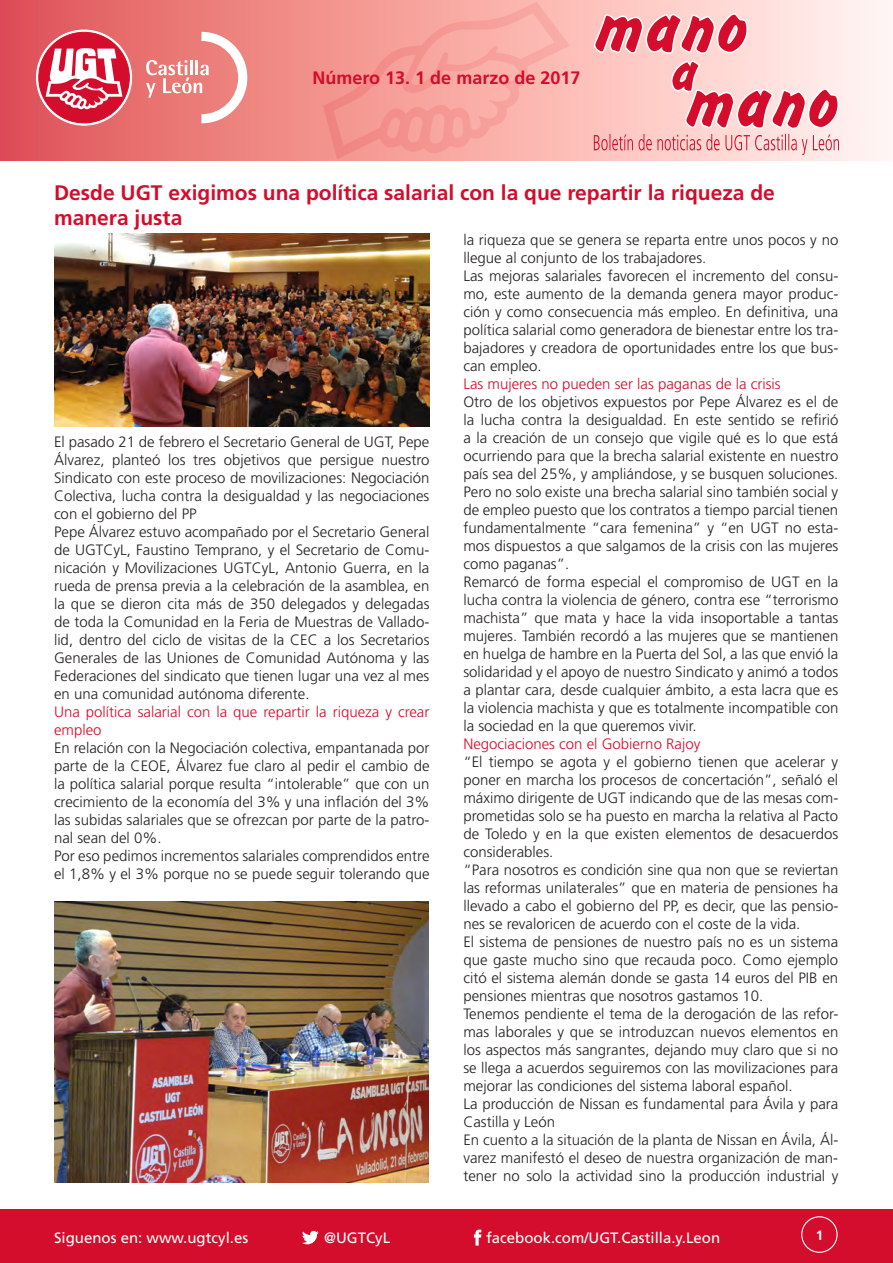
<style>
.page{position:relative;width:893px;height:1263px;background:#fff}
.page>*{position:absolute;margin:0;border:0;box-sizing:border-box;transform-origin:0 0}
.t1{font:700 21px/25.2px "Frutiger LT Std";color:#d30d2b}
.t2{font:700 18px "Frutiger LT Std";color:#d30d2b}
.t3{font:300 15px/18px "Frutiger LT Std";color:#231f20;text-align:justify}
.t4{font:300 15px/18px "Frutiger LT Std";color:#d30d2b}
.t5{font:15px "Frutiger LT Std";color:#fff}
.t6{font:700 13.35px "Frutiger LT Std";color:#fff}
</style>
<div class="page">
<svg style="left:0;top:0;width:891px;height:161px;background:#f29c98"></svg>
<svg style="left:36px;top:30px;width:96px;height:95px"></svg>
<div style="left:39px;top:32px;width:90px;height:91px;background:#d30d2b;border-radius:50%"></div>
<svg style="left:46px;top:48px;width:77px;height:63px"></svg>
<svg style="left:146px;top:32px;width:101px;height:91px"></svg>
<div style="left:0;top:1209px;width:893px;height:54px;background:#d30d2b"></div>
<div style="left:801px;top:1216px;width:37px;height:37px;border:1px solid #fff;border-radius:50%"></div>
<svg style="left:593px;top:13px;width:247px;height:142px;background:#f5b0b3"></svg>
<svg style="left:302px;top:1231px;width:17px;height:13px"></svg>
<svg style="left:474px;top:1229px;width:7px;height:16px"></svg>
<img style="left:54px;top:234px;width:375px;height:192px">
<img style="left:54px;top:901px;width:374px;height:281px">
<p class="t2" style="left:313px;top:68px;width:269px">Número 13. 1 de marzo de 2017</p>
<p class="t1" style="left:54px;top:180px;width:722px">Desde UGT exigimos una política salarial con la que repartir la riqueza de manera justa</p>
<p class="t3" style="left:54px;top:433px;width:377px">El pasado 21 de febrero el Secretario General de UGT, Pepe Álvarez, planteó los tres objetivos que persigue nuestro Sindicato con este proceso de movilizaciones: Negociación Colectiva, lucha contra la desigualdad y las negociaciones con el gobierno del PP</p>
<p class="t3" style="left:54px;top:523px;width:377px">Pepe Álvarez estuvo acompañado por el Secretario General de UGTCyL, Faustino Temprano, y el Secretario de Comu&shy;nicación y Movilizaciones UGTCyL, Antonio Guerra, en la rueda de prensa previa a la celebración de la asamblea, en la que se dieron cita más de 350 delegados y delegadas de toda la Comunidad en la Feria de Muestras de Vallado&shy;lid, dentro del ciclo de visitas de la CEC a los Secretarios Generales de las Uniones de Comunidad Autónoma y las Federaciones del sindicato que tienen lugar una vez al mes en una comunidad autónoma diferente.</p>
<p class="t4" style="left:54px;top:703px;width:377px">Una política salarial con la que repartir la riqueza y crear empleo</p>
<p class="t3" style="left:54px;top:739px;width:377px">En relación con la Negociación colectiva, empantanada por parte de la CEOE, Álvarez fue claro al pedir el cambio de la política salarial porque resulta “intolerable” que con un crecimiento de la economía del 3% y una inflación del 3% las subidas salariales que se ofrezcan por parte de la patro&shy;nal sean del 0%.</p>
<p class="t3" style="left:54px;top:847px;width:377px">Por eso pedimos incrementos salariales comprendidos entre el 1,8% y el 3% porque no se puede seguir tolerando que</p>
<p class="t3" style="left:463px;top:231px;width:376px">la riqueza que se genera se reparta entre unos pocos y no llegue al conjunto de los trabajadores.</p>
<p class="t3" style="left:463px;top:267px;width:376px">Las mejoras salariales favorecen el incremento del consu&shy;mo, este aumento de la demanda genera mayor produc&shy;ción y como consecuencia más empleo. En definitiva, una política salarial como generadora de bienestar entre los tra&shy;bajadores y creadora de oportunidades entre los que bus&shy;can empleo.</p>
<p class="t4" style="left:463px;top:375px;width:319px">Las mujeres no pueden ser las paganas de la crisis</p>
<p class="t3" style="left:463px;top:393px;width:376px">Otro de los objetivos expuestos por Pepe Álvarez es el de la lucha contra la desigualdad. En este sentido se refirió a la creación de un consejo que vigile qué es lo que está ocurriendo para que la brecha salarial existente en nuestro país sea del 25%, y ampliándose, y se busquen soluciones.</p>
<p class="t3" style="left:463px;top:483px;width:376px">Pero no solo existe una brecha salarial sino también social y de empleo puesto que los contratos a tiempo parcial tienen fundamentalmente “cara femenina” y “en UGT no esta&shy;mos dispuestos a que salgamos de la crisis con las mujeres como paganas”.</p>
<p class="t3" style="left:463px;top:573px;width:377px">Remarcó de forma especial el compromiso de UGT en la lucha contra la violencia de género, contra ese “terrorismo machista” que mata y hace la vida insoportable a tantas mujeres. También recordó a las mujeres que se mantienen en huelga de hambre en la Puerta del Sol, a las que envió la solidaridad y el apoyo de nuestro Sindicato y animó a todos a plantar cara, desde cualquier ámbito, a esta lacra que es la violencia machista y que es totalmente incompatible con la sociedad en la que queremos vivir.</p>
<p class="t4" style="left:463px;top:735px;width:238px">Negociaciones con el Gobierno Rajoy</p>
<p class="t3" style="left:463px;top:753px;width:376px">“El tiempo se agota y el gobierno tienen que acelerar y poner en marcha los procesos de concertación”, señaló el máximo dirigente de UGT indicando que de las mesas com&shy;prometidas solo se ha puesto en marcha la relativa al Pacto de Toledo y en la que existen elementos de desacuerdos considerables.</p>
<p class="t3" style="left:463px;top:861px;width:376px">“Para nosotros es condición sine qua non que se reviertan las reformas unilaterales” que en materia de pensiones ha llevado a cabo el gobierno del PP, es decir, que las pensio&shy;nes se revaloricen de acuerdo con el coste de la vida.</p>
<p class="t3" style="left:463px;top:933px;width:376px">El sistema de pensiones de nuestro país no es un sistema que gaste mucho sino que recauda poco. Como ejemplo citó el sistema alemán donde se gasta 14 euros del PIB en pensiones mientras que nosotros gastamos 10.</p>
<p class="t3" style="left:463px;top:1005px;width:377px">Tenemos pendiente el tema de la derogación de las refor&shy;mas laborales y que se introduzcan nuevos elementos en los aspectos más sangrantes, dejando muy claro que si no se llega a acuerdos seguiremos con las movilizaciones para mejorar las condiciones del sistema laboral español.</p>
<p class="t3" style="left:463px;top:1095px;width:376px">La producción de Nissan es fundamental para Ávila y para<br>Castilla y León</p>
<p class="t3" style="left:463px;top:1131px;width:377px">En cuento a la situación de la planta de Nissan en Ávila, Ál&shy;varez manifestó el deseo de nuestra organización de man&shy;tener no solo la actividad sino la producción industrial y</p>
<p class="t5" style="left:54px;top:1229px;width:196px">Siguenos en: www.ugtcyl.es</p>
<p class="t5" style="left:324px;top:1229px;width:68px">@UGTCyL</p>
<p class="t5" style="left:486px;top:1229px;width:236px">facebook.com/UGT.Castilla.y.Leon</p>
<p class="t6" style="left:816px;top:1227px;width:9px">1</p>
</div>
